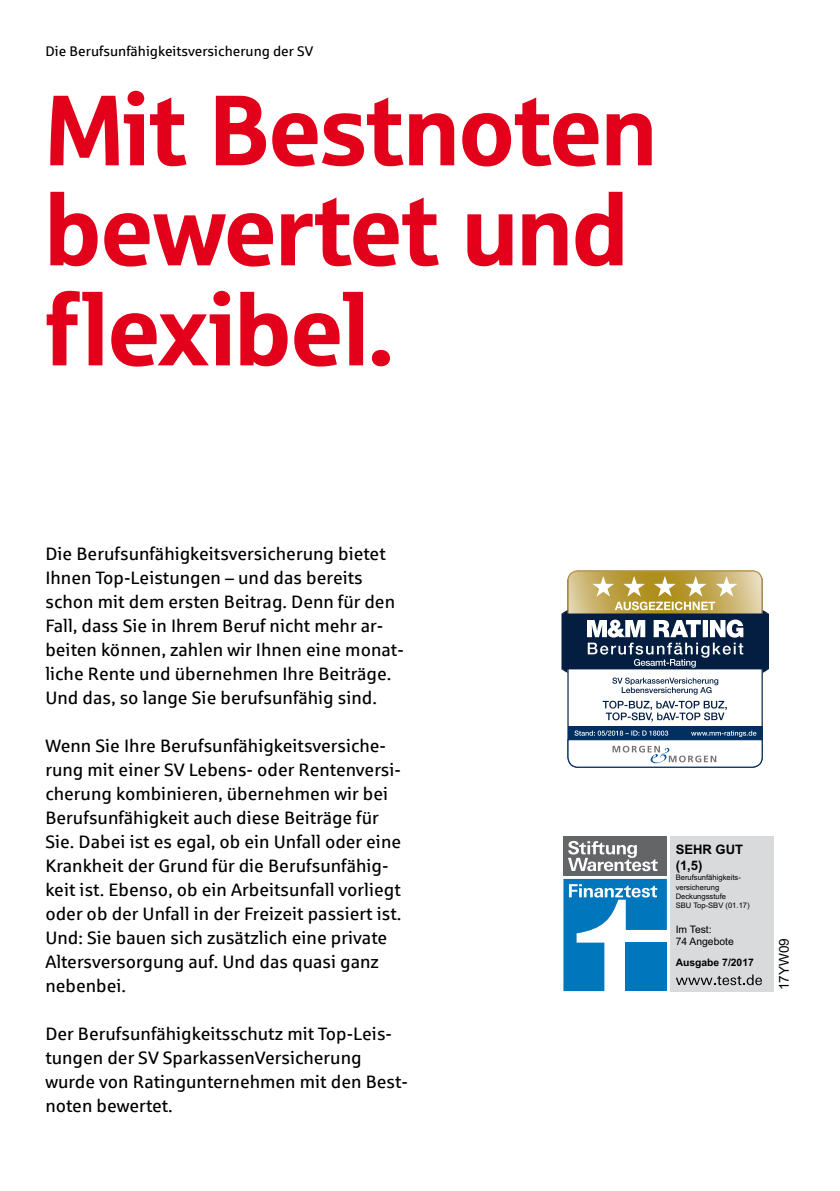
<style>
.page{position:relative;width:840px;height:1191px;background:#fff}
.page>*{position:absolute;margin:0;border:0;box-sizing:border-box;transform-origin:0 0}
.t1{font:100px/100px "Sparkasse Head";color:#e2001a}
.t2{font:18px/24px "Sparkasse Rg";color:#000}
.t3{font:14px "Sparkasse Rg";color:#000}
.t4{font:13.6px "Arial";color:#000}
.t5{font:700 13px/15.6px "Arial";color:#000}
.t6{font:10.4px/12.4px "Arial";color:#000}
.t7{font:700 10.4px "Arial";color:#000}
.t8{font:7.6px/9.2px "Arial";color:#000}
</style>
<div class="page">
<svg style="left:602px;top:700px;width:124px;height:22px"></svg>
<div style="left:567px;top:726px;width:194px;height:14px;background:#002f60"></div>
<svg style="left:561px;top:570px;width:207px;height:124px"></svg>
<svg style="left:567px;top:730px;width:195px;height:38px"></svg>
<svg style="left:563px;top:836px;width:211px;height:156px"></svg>
<div style="left:670px;top:836px;width:103px;height:155px;background:#d9dadb"></div>
<div style="left:563px;top:836px;width:103px;height:39px;background:#646567"></div>
<svg style="left:568px;top:841px;width:89px;height:30px"></svg>
<svg style="left:563px;top:879px;width:103px;height:112px"></svg>
<svg style="left:676px;top:974px;width:85px;height:11px"></svg>
<p class="t3" style="left:45px;top:42px;width:269px">Die Berufsunfähigkeitsversicherung der SV</p>
<h1 class="t1" style="left:45px;top:76px;width:612px">Mit Bestnoten bewertet und flexibel.</h1>
<p class="t2" style="left:45px;top:541px;width:360px">Die Berufsunfähigkeitsversicherung bietet Ihnen Top-Leistungen – und das bereits schon mit dem ersten Beitrag. Denn für den Fall, dass Sie in Ihrem Beruf nicht mehr ar&shy;beiten können, zahlen wir Ihnen eine monat&shy;liche Rente und übernehmen Ihre Beiträge.<br>Und das, so lange Sie berufsunfähig sind.</p>
<p class="t2" style="left:45px;top:733px;width:357px">Wenn Sie Ihre Berufsunfähigkeitsversiche&shy;rung mit einer SV Lebens- oder Rentenversi&shy;cherung kombinieren, übernehmen wir bei Berufsunfähigkeit auch diese Beiträge für Sie. Dabei ist es egal, ob ein Unfall oder eine Krankheit der Grund für die Berufsunfähig&shy;keit ist. Ebenso, ob ein Arbeitsunfall vorliegt oder ob der Unfall in der Freizeit passiert ist.<br>Und: Sie bauen sich zusätzlich eine private Altersversorgung auf. Und das quasi ganz nebenbei.</p>
<p class="t2" style="left:45px;top:1021px;width:364px">Der Berufsunfähigkeitsschutz mit Top-Leis&shy;tungen der SV SparkassenVersicherung wurde von Ratingunternehmen mit den Best&shy;noten bewertet.</p>
<p class="t5" style="left:675px;top:842px;width:69px">SEHR GUT (1,5)</p>
<p class="t8" style="left:675px;top:873px;width:75px">Berufsunfähigkeits&shy;versicherung<br>Deckungsstufe<br>SBU Top-SBV (01.17)</p>
<p class="t6" style="left:675px;top:923px;width:60px">Im Test:<br>74 Angebote</p>
<p class="t7" style="left:675px;top:955px;width:80px">Ausgabe 7/2017</p>
<p class="t4" style="left:774px;top:990px;width:54px;rotate:-90deg">17YW09</p>
</div>
